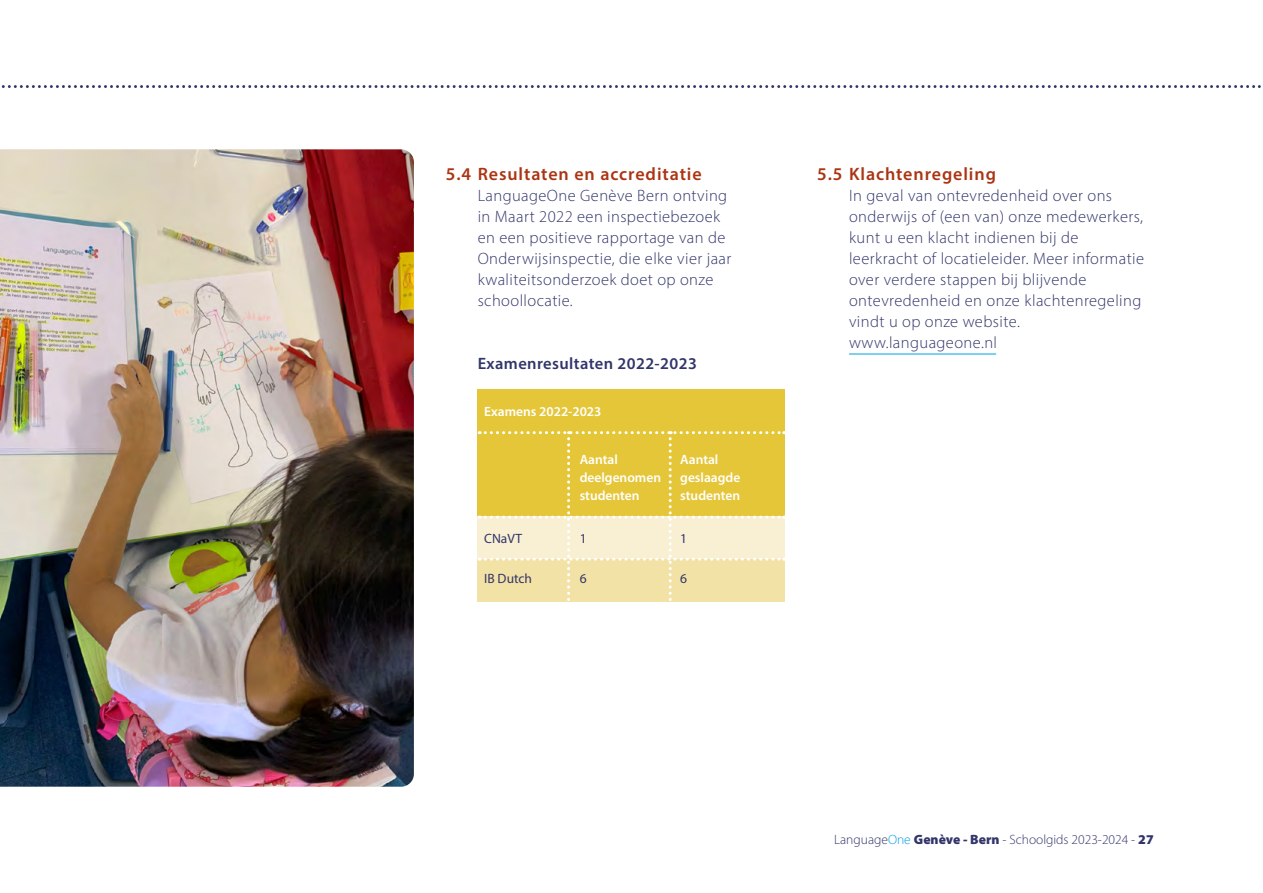
<style>
.page{position:relative;width:1263px;height:893px;background:#fff}
.page>*{position:absolute;margin:0;border:0;box-sizing:border-box;transform-origin:0 0}
.t1{font:600 18px "Myriad Pro";letter-spacing:.05em;color:#ab3513}
.t2{font:300 16.5px/21px "Myriad Pro";letter-spacing:.025em;color:#31356a}
.t3{font:600 16.5px "Myriad Pro";letter-spacing:.025em;color:#31356a}
.t4{font:600 13.5px/18px "Myriad Pro";color:#fff}
.t5{font:300 13.5px "Myriad Pro";color:#31356a}
.t6{font:13.5px "Myriad Pro";color:#31356a}
.s1{color:#009ee3}
.s2{font-weight:900}
</style>
<div class="page">
<svg style="left:1px;top:85px;width:1259px;height:3px"></svg>
<img style="left:0;top:149px;width:414px;height:638px">
<hr style="left:849px;top:354px;width:147px;height:1px;background:#009ee3">
<div style="left:478px;top:389px;width:307px;height:128px;background:#e5c638"></div>
<svg style="left:479px;top:431px;width:306px;height:171px"></svg>
<p class="t1" style="left:446px;top:163px;width:257px">5.4 Resultaten en accreditatie</p>
<p class="t2" style="left:478px;top:185px;width:255px">LanguageOne Genève Bern ontving in Maart 2022 een inspectiebezoek en een positieve rapportage van de<br>Onderwijsinspectie, die elke vier jaar kwaliteitsonderzoek doet op onze schoollocatie.</p>
<p class="t3" style="left:478px;top:353px;width:221px">Examenresultaten 2022-2023</p>
<p class="t4" style="left:484px;top:402px;width:119px">Examens 2022-2023</p>
<p class="t4" style="left:580px;top:450px;width:83px">Aantal deelgenomen studenten</p>
<p class="t4" style="left:680px;top:450px;width:62px">Aantal geslaagde studenten</p>
<p class="t6" style="left:484px;top:530px;width:39px">CNaVT</p>
<p class="t6" style="left:484px;top:570px;width:49px">IB Dutch</p>
<p class="t6" style="left:580px;top:530px;width:8px">1</p>
<p class="t6" style="left:580px;top:570px;width:8px">6</p>
<p class="t6" style="left:680px;top:530px;width:8px">1</p>
<p class="t6" style="left:680px;top:570px;width:8px">6</p>
<p class="t1" style="left:817px;top:163px;width:180px">5.5 Klachtenregeling</p>
<p class="t2" style="left:849px;top:185px;width:296px">In geval van ontevredenheid over ons onderwijs of (een van) onze medewerkers, kunt u een klacht indienen bij de leerkracht of locatieleider. Meer informatie over verdere stappen bij blijvende ontevredenheid en onze klachtenregeling vindt u op onze website. www.languageone.nl</p>
<p class="t5" style="left:834px;top:832px;width:321px">Language<span class="s1">One</span> <span class="s2">Genève - Bern</span> - Schoolgids 2023-2024 - <span class="s2">27</span></p>
</div>
